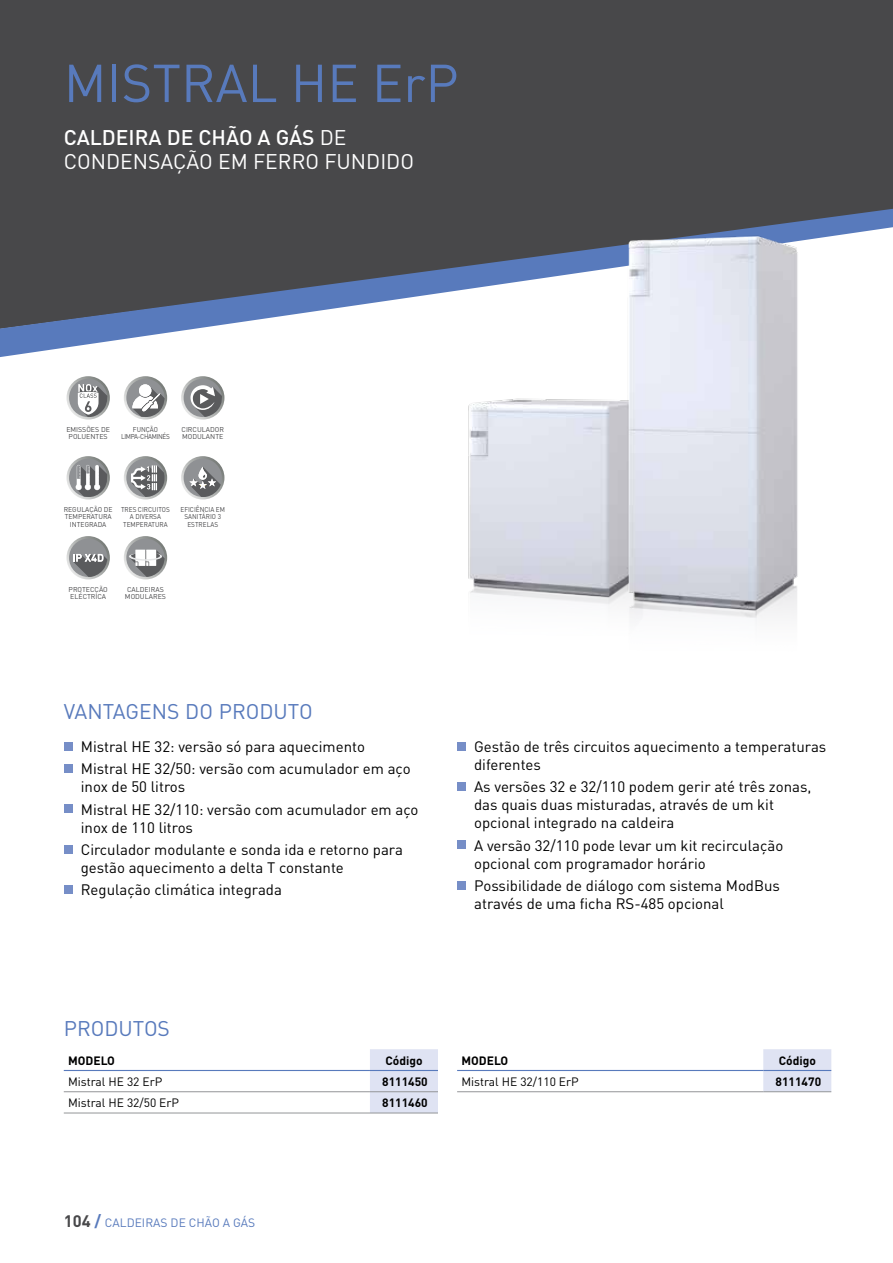
<style>
.page{position:relative;width:893px;height:1263px;background:#fff}
.page>*{position:absolute;margin:0;border:0;box-sizing:border-box;transform-origin:0 0}
.t1{font:52.5px "DIN";color:#587abc}
.t2{font:21px/24px "DIN";color:#fff}
.t3{font:21px "DIN";color:#587abc}
.t4{font:15px/18px "DIN";color:#000}
.t5{font:12px "DIN";color:#000}
.t6{font:700 12px "DIN";color:#000}
.t7{font:12px "DIN";color:#587abc}
.t8{font:7.05px/7.6px "DIN";color:#48484a}
.t9{font:7.05px/7.6px "DIN";color:#48484a;scale:.92 1}
.s1{font-weight:500}
.s2{font-weight:700;font-size:16.5px;color:#48484a}
.s3{font-weight:700;font-size:16.5px}
</style>
<div class="page">
<div style="left:0;top:0;width:893px;height:209px;background:#48484a"></div>
<svg style="left:0;top:209px;width:893px;height:148px"></svg>
<div style="left:64px;top:742px;width:8px;height:9px;background:#768ec7"></div>
<div style="left:64px;top:764px;width:8px;height:9px;background:#768ec7"></div>
<div style="left:64px;top:805px;width:8px;height:8px;background:#768ec7"></div>
<div style="left:64px;top:845px;width:8px;height:8px;background:#768ec7"></div>
<div style="left:64px;top:885px;width:8px;height:9px;background:#768ec7"></div>
<div style="left:457px;top:742px;width:9px;height:9px;background:#768ec7"></div>
<div style="left:457px;top:782px;width:9px;height:9px;background:#768ec7"></div>
<div style="left:457px;top:841px;width:9px;height:8px;background:#768ec7"></div>
<div style="left:457px;top:881px;width:9px;height:8px;background:#768ec7"></div>
<div style="left:370px;top:1049px;width:68px;height:64px;background:#dfe3f3"></div>
<hr style="left:64px;top:1091px;width:306px;height:1px;background:#939598">
<hr style="left:370px;top:1091px;width:68px;height:1px;background:#939598">
<hr style="left:64px;top:1113px;width:306px;height:1px;background:#939598">
<hr style="left:370px;top:1113px;width:68px;height:1px;background:#939598">
<hr style="left:64px;top:1070px;width:306px;height:1px;background:#587abc">
<hr style="left:370px;top:1070px;width:68px;height:1px;background:#587abc">
<div style="left:763px;top:1049px;width:68px;height:42px;background:#dfe3f3"></div>
<hr style="left:457px;top:1091px;width:306px;height:1px;background:#939598">
<hr style="left:763px;top:1091px;width:68px;height:1px;background:#939598">
<hr style="left:457px;top:1070px;width:306px;height:1px;background:#587abc">
<hr style="left:763px;top:1070px;width:68px;height:1px;background:#587abc">
<svg style="left:181px;top:376px;width:43px;height:44px"></svg>
<div style="left:184px;top:379px;width:38px;height:38px;background:#8f9194;border-radius:50%"></div>
<svg style="left:191px;top:385px;width:32px;height:32px"></svg>
<svg style="left:181px;top:456px;width:43px;height:43px"></svg>
<div style="left:184px;top:459px;width:38px;height:38px;background:#8f9194;border-radius:50%"></div>
<svg style="left:189px;top:467px;width:32px;height:30px"></svg>
<svg style="left:66px;top:456px;width:44px;height:43px"></svg>
<div style="left:69px;top:459px;width:38px;height:38px;background:#8f9194;border-radius:50%"></div>
<svg style="left:76px;top:465px;width:33px;height:32px"></svg>
<svg style="left:66px;top:536px;width:44px;height:43px"></svg>
<div style="left:69px;top:539px;width:38px;height:38px;background:#8f9194;border-radius:50%"></div>
<svg style="left:73px;top:554px;width:34px;height:23px"></svg>
<svg style="left:66px;top:376px;width:44px;height:44px"></svg>
<div style="left:69px;top:379px;width:38px;height:38px;background:#8f9194;border-radius:50%"></div>
<svg style="left:78px;top:384px;width:30px;height:33px"></svg>
<svg style="left:124px;top:536px;width:43px;height:43px"></svg>
<div style="left:126px;top:539px;width:39px;height:38px;background:#8f9194;border-radius:50%"></div>
<svg style="left:129px;top:550px;width:36px;height:27px"></svg>
<svg style="left:124px;top:376px;width:43px;height:44px"></svg>
<div style="left:126px;top:379px;width:39px;height:38px;background:#8f9194;border-radius:50%"></div>
<svg style="left:132px;top:384px;width:33px;height:33px"></svg>
<svg style="left:124px;top:456px;width:43px;height:43px"></svg>
<div style="left:126px;top:459px;width:39px;height:38px;background:#8f9194;border-radius:50%"></div>
<svg style="left:131px;top:465px;width:36px;height:32px"></svg>
<img style="left:468px;top:398px;width:126px;height:205px">
<img style="left:594px;top:186px;width:227px;height:435px">
<h1 class="t1" style="left:64px;top:50px;width:396px">MISTRAL HE ErP</h1>
<h2 class="t2" style="left:64px;top:125px;width:315px"><span class="s1">CALDEIRA DE CHÃO A GÁS</span> DE condensação eM FERRO fundido</h2>
<p class="t8" style="left:66px;top:425px;width:45px;text-align:center">EMISSÕES DE<br>POLU ENTES</p>
<p class="t9" style="left:133px;top:425px;width:24px">Função</p>
<p class="t9" style="left:121px;top:433px;width:5px">limpa</p>
<p class="t9" style="left:138px;top:433px;width:8px">-chami</p>
<p class="t9" style="left:158px;top:433px;width:14px">nés</p>
<p class="t8" style="left:182px;top:425px;width:26px">Circulador mod</p>
<p class="t8" style="left:197px;top:433px;width:23px">ulante</p>
<p class="t8" style="left:64px;top:505px;width:45px">Regulação de temperat</p>
<p class="t8" style="left:98px;top:513px;width:10px">ura</p>
<p class="t8" style="left:70px;top:520px;width:13px">integrada</p>
<p class="t9" style="left:121px;top:505px;width:24px">TRES circ</p>
<p class="t9" style="left:152px;top:505px;width:10px">uitos</p>
<p class="t9" style="left:130px;top:513px;width:11px">a diversa</p>
<p class="t9" style="left:123px;top:520px;width:6px">temperat</p>
<p class="t9" style="left:155px;top:520px;width:10px">ura</p>
<p class="t9" style="left:184px;top:505px;width:40px;text-indent:11px">ência em<br>Sanitário</p>
<p class="t9" style="left:180px;top:505px;width:8px">Efici</p>
<p class="t9" style="left:218px;top:513px;width:5px">3</p>
<p class="t9" style="left:187px;top:520px;width:6px">estrelas</p>
<p class="t8" style="left:69px;top:585px;width:10px">Protec</p>
<p class="t8" style="left:95px;top:585px;width:10px">ção</p>
<p class="t8" style="left:70px;top:593px;width:18px">eléctrica</p>
<p class="t8" style="left:125px;top:585px;width:12px;text-indent:2px">Caldeiras mod</p>
<p class="t8" style="left:140px;top:593px;width:10px">ulares</p>
<h2 class="t3" style="left:64px;top:698px;width:250px">VANTAGENS DO PRODUTO</h2>
<p class="t4" style="left:81px;top:735px;width:331px;line-height:22.2px">Mistral HE 32: versão só para aquecimento<br>Mistral HE 32/50: versão com acumulador em aço</p>
<p class="t4" style="left:81px;top:776px;width:339px;line-height:22.2px">inox de 50 litros<br>Mistral HE 32/110: versão com acumulador em aço</p>
<p class="t4" style="left:81px;top:816px;width:324px;line-height:22.2px">inox de 110 litros<br>Circulador modulante e sonda ida e retorno para</p>
<p class="t4" style="left:81px;top:856px;width:265px;line-height:22.2px">gestão aquecimento a delta T constante<br>Regulação climática integrada</p>
<p class="t4" style="left:474px;top:737px;width:354px">Gestão de três circuitos aquecimento a temperaturas diferentes</p>
<p class="t4" style="left:474px;top:778px;width:339px">As versões 32 e 32/110 podem gerir até três zonas, das quais duas misturadas, através de um kit opcional integrado na caldeira</p>
<p class="t4" style="left:474px;top:836px;width:311px">A versão 32/110 pode levar um kit recirculação opcional com programador horário</p>
<p class="t4" style="left:474px;top:876px;width:307px">Possibilidade de diálogo com sistema ModBus através de uma ficha RS-485 opcional</p>
<h2 class="t3" style="left:64px;top:1016px;width:108px">PRODUTOS</h2>
<p class="t6" style="left:68px;top:1052px;width:48px">MODELO</p>
<p class="t6" style="left:385px;top:1052px;width:39px">Código</p>
<p class="t5" style="left:68px;top:1074px;width:96px">Mistral HE 32 ErP</p>
<p class="t6" style="left:382px;top:1074px;width:47px">8111450</p>
<p class="t5" style="left:68px;top:1095px;width:113px">Mistral HE 32/50 ErP</p>
<p class="t6" style="left:382px;top:1095px;width:47px">8111460</p>
<p class="t6" style="left:461px;top:1052px;width:48px">MODELO</p>
<p class="t6" style="left:779px;top:1052px;width:39px">Código</p>
<p class="t5" style="left:461px;top:1074px;width:119px">Mistral HE 32/110 ErP</p>
<p class="t6" style="left:775px;top:1074px;width:47px">8111470</p>
<p class="t7" style="left:64px;top:1215px;width:193px"><span class="s2">104</span> <span class="s3">/</span> CALDEIRAS DE CHÃO A GÁS</p>
</div>
